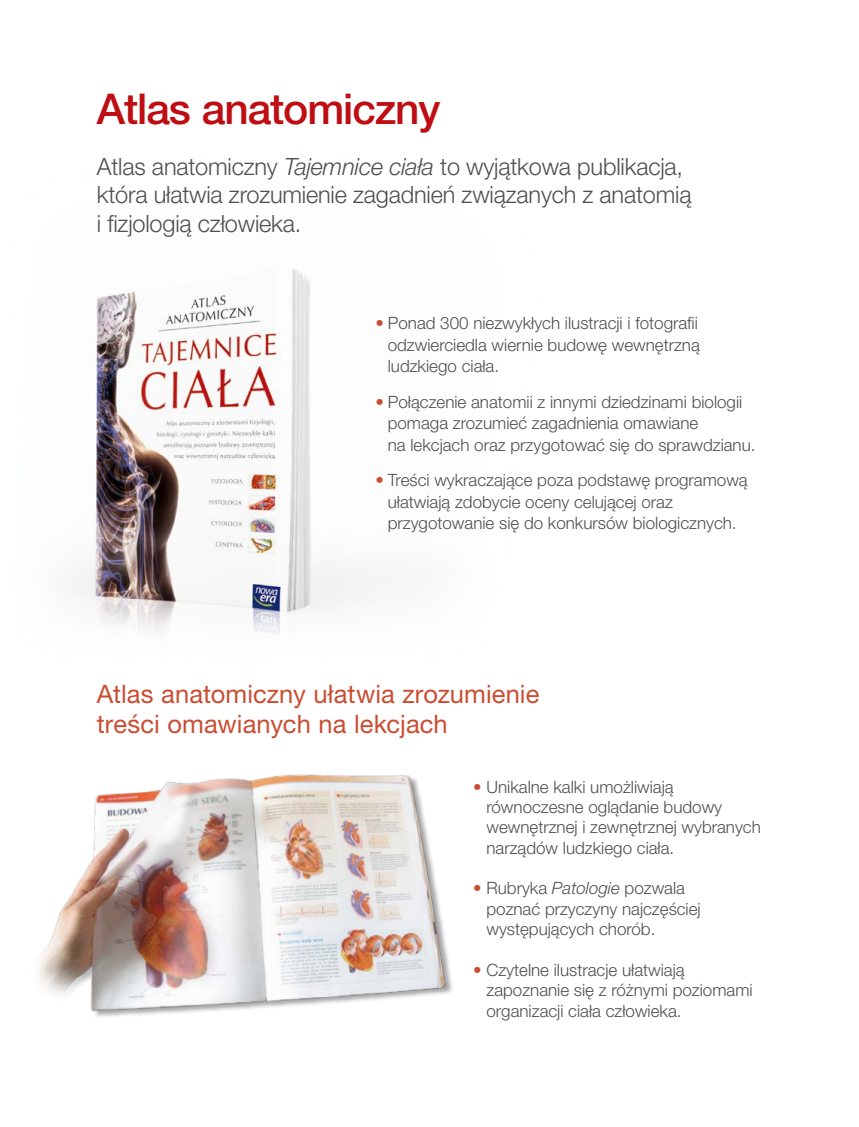
<style>
.page{position:relative;width:859px;height:1127px;background:#fff}
.page>*{position:absolute;margin:0;border:0;box-sizing:border-box;transform-origin:0 0}
.t1{font:500 42.45px "Helvetica Neue LT Pro";letter-spacing:-.025em;color:#be0d13}
.t2{font:25.5px/30.6px "Helvetica Neue LT Pro";letter-spacing:.005em;color:#c94d32}
.t3{font:300 23.85px/28.5px "Helvetica Neue LT Pro";letter-spacing:-.01em;color:#504e53}
.t4{font:300 16.95px/20.4px "Helvetica Neue LT Pro";color:#504e53}
.s1{font-style:italic}
.s2{font-weight:400;color:#c94d32}
</style>
<div class="page">
<img style="left:38px;top:774px;width:414px;height:243px">
<img style="left:73px;top:268px;width:317px;height:366px">
<h1 class="t1" style="left:97px;top:84px;width:345px">Atlas anatomiczny</h1>
<h3 class="t3" style="left:97px;top:151px;width:596px">Atlas anatomiczny <span class="s1">Tajemnice ciała</span> to wyjątkowa publikacja, która ułatwia zrozumienie zagadnień związanych z anatomią i fizjologią człowieka.</h3>
<p class="t4" style="left:388px;top:312px;width:314px;line-height:21.5px;text-align:justify;text-indent:-12px"><span class="s2">•</span> Ponad 300 niezwykłych ilustracji i fotografii odzwierciedla wiernie budowę wewnętrzną ludzkiego ciała.</p>
<p class="t4" style="left:388px;top:391px;width:369px;line-height:21.5px;text-indent:-12px"><span class="s2">•</span> Połączenie anatomii z innymi dziedzinami biologii pomaga zrozumieć zagadnienia omawiane<br>na lekcjach oraz przygotować się do sprawdzianu.</p>
<p class="t4" style="left:388px;top:469px;width:361px;line-height:21.5px;text-indent:-12px"><span class="s2">•</span> Treści wykraczające poza podstawę programową ułatwiają zdobycie oceny celującej oraz przygotowanie się do konkursów biologicznych.</p>
<h2 class="t2" style="left:97px;top:678px;width:444px">Atlas anatomiczny ułatwia zrozumienie treści omawianych na lekcjach</h2>
<p class="t4" style="left:486px;top:776px;width:276px;text-indent:-13px"><span class="s2">•</span> Unikalne kalki umożliwiają równoczesne oglądanie budowy wewnętrznej i zewnętrznej wybranych narządów ludzkiego ciała.</p>
<p class="t4" style="left:486px;top:878px;width:216px;text-indent:-13px"><span class="s2">•</span> Rubryka <span class="s1">Patologie</span> pozwala poznać przyczyny najczęściej występujących chorób.</p>
<p class="t4" style="left:486px;top:959px;width:268px;text-indent:-13px"><span class="s2">•</span> Czytelne ilustracje ułatwiają zapoznanie się z różnymi poziomami organizacji ciała człowieka.</p>
</div>
